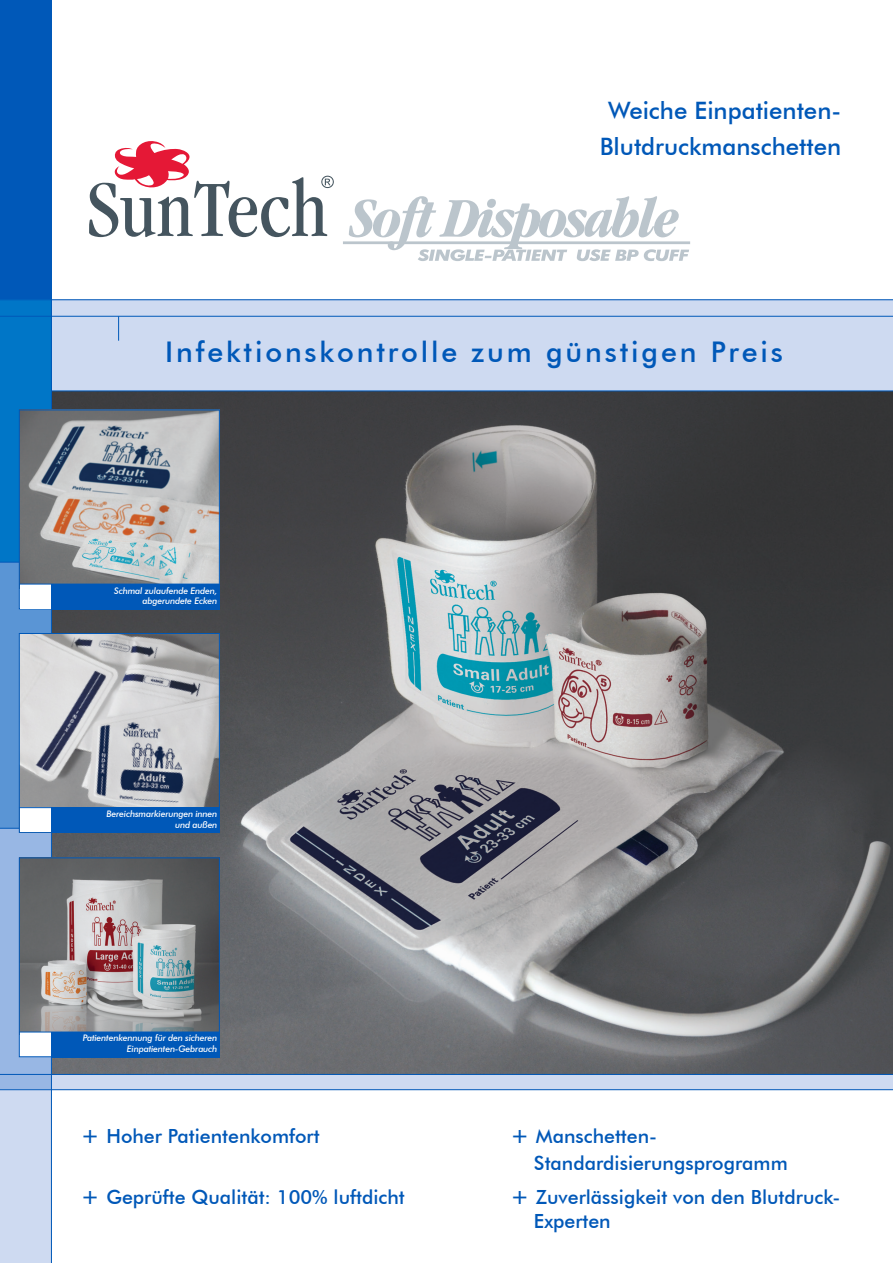
<style>
.page{position:relative;width:893px;height:1263px;background:#fff}
.page>*{position:absolute;margin:0;border:0;box-sizing:border-box;transform-origin:0 0}
.t1{font:500 28.5px "Futura BT";letter-spacing:.1em;color:#0058b8}
.t2{font:500 24px "Futura BT";color:#0058b8}
.t3{font:500 19.5px/27px "Futura BT";color:#0058b8}
.t4{font:italic 500 9px/10.8px "Futura BT";letter-spacing:-.02em;color:#fff;text-align:right}
.s1{font-size:22.5px}
</style>
<div class="page">
<div style="left:51px;top:1074px;width:842px;height:16px;background:#cedaf1"></div>
<img style="left:52px;top:391px;width:841px;height:683px">
<div style="left:0;top:300px;width:893px;height:91px;background:#cedaf1"></div>
<div style="left:0;top:0;width:51px;height:300px;background:#0058b8"></div>
<div style="left:0;top:300px;width:51px;height:262px;background:#0076c7"></div>
<div style="left:0;top:562px;width:51px;height:266px;background:#5a95d5"></div>
<div style="left:0;top:828px;width:51px;height:262px;background:#98b7e4"></div>
<div style="left:0;top:1090px;width:51px;height:173px;background:#cedaf1"></div>
<hr style="left:0;top:1089px;width:893px;height:1px;background:#0058b8">
<hr style="left:0;top:316px;width:893px;height:1px;background:#0058b8">
<hr style="left:52px;top:390px;width:841px;height:1px;background:#0058b8">
<hr style="left:0;top:1074px;width:893px;height:1px;background:#0058b8">
<hr style="left:0;top:299px;width:893px;height:1px;background:#0058b8">
<hr style="left:51px;top:0;width:1px;height:1263px;background:#0058b8">
<svg style="left:118px;top:316px;width:1px;height:25px"></svg>
<hr style="left:0;top:562px;width:51px;height:1px;background:#0058b8">
<hr style="left:0;top:828px;width:51px;height:1px;background:#0058b8">
<hr style="left:343px;top:241px;width:347px;height:3px;background:#bbc5cc">
<svg style="left:89px;top:141px;width:245px;height:96px"></svg>
<svg style="left:349px;top:196px;width:340px;height:65px"></svg>
<img style="left:21px;top:412px;width:197px;height:172px">
<div style="left:19px;top:410px;width:201px;height:199px;border:1px solid #0058b8"></div>
<div style="left:20px;top:584px;width:41px;height:24px;background:#fff"></div>
<div style="left:51px;top:584px;width:168px;height:25px;background:#0058b8"></div>
<hr style="left:19px;top:584px;width:200px;height:1px;background:#0058b8">
<img style="left:21px;top:635px;width:197px;height:172px">
<div style="left:19px;top:633px;width:201px;height:200px;border:1px solid #0058b8"></div>
<div style="left:20px;top:807px;width:41px;height:25px;background:#fff"></div>
<div style="left:51px;top:807px;width:168px;height:26px;background:#0058b8"></div>
<hr style="left:19px;top:807px;width:200px;height:1px;background:#0058b8">
<img style="left:21px;top:859px;width:197px;height:173px">
<div style="left:19px;top:857px;width:201px;height:200px;border:1px solid #0058b8"></div>
<div style="left:20px;top:1032px;width:41px;height:23px;background:#fff"></div>
<div style="left:51px;top:1032px;width:168px;height:25px;background:#0058b8"></div>
<hr style="left:19px;top:1032px;width:200px;height:1px;background:#0058b8">
<p class="t2" style="left:608px;top:96px;width:235px">Weiche Einpatienten-</p>
<p class="t2" style="left:600px;top:132px;width:243px">Blutdruckmanschetten</p>
<p class="t1" style="left:165px;top:334px;width:619px">Infektionskontrolle zum günstigen Preis</p>
<p class="t4" style="left:114px;top:585px;width:105px">Schmal zulaufende Enden, abgerundete Ecken</p>
<p class="t4" style="left:107px;top:808px;width:112px">Bereichsmarkierungen innen und außen</p>
<p class="t4" style="left:83px;top:1033px;width:136px">Patientenkennung für den sicheren<br>Einpatienten-Gebrauch</p>
<p class="t3" style="left:81px;top:1122px;width:240px"><span class="s1">+</span> Hoher Patientenkomfort</p>
<p class="t3" style="left:81px;top:1183px;width:325px"><span class="s1">+</span> Geprüfte Qualität: 100% luftdicht</p>
<p class="t3" style="left:534px;top:1122px;width:255px;text-indent:-24px"><span class="s1">+</span> Manschetten-<br>Standardisierungsprogramm</p>
<p class="t3" style="left:534px;top:1185px;width:308px;line-height:24px;text-indent:-24px"><span class="s1">+</span> Zuverlässigkeit von den Blutdruck-<br>Experten</p>
</div>
